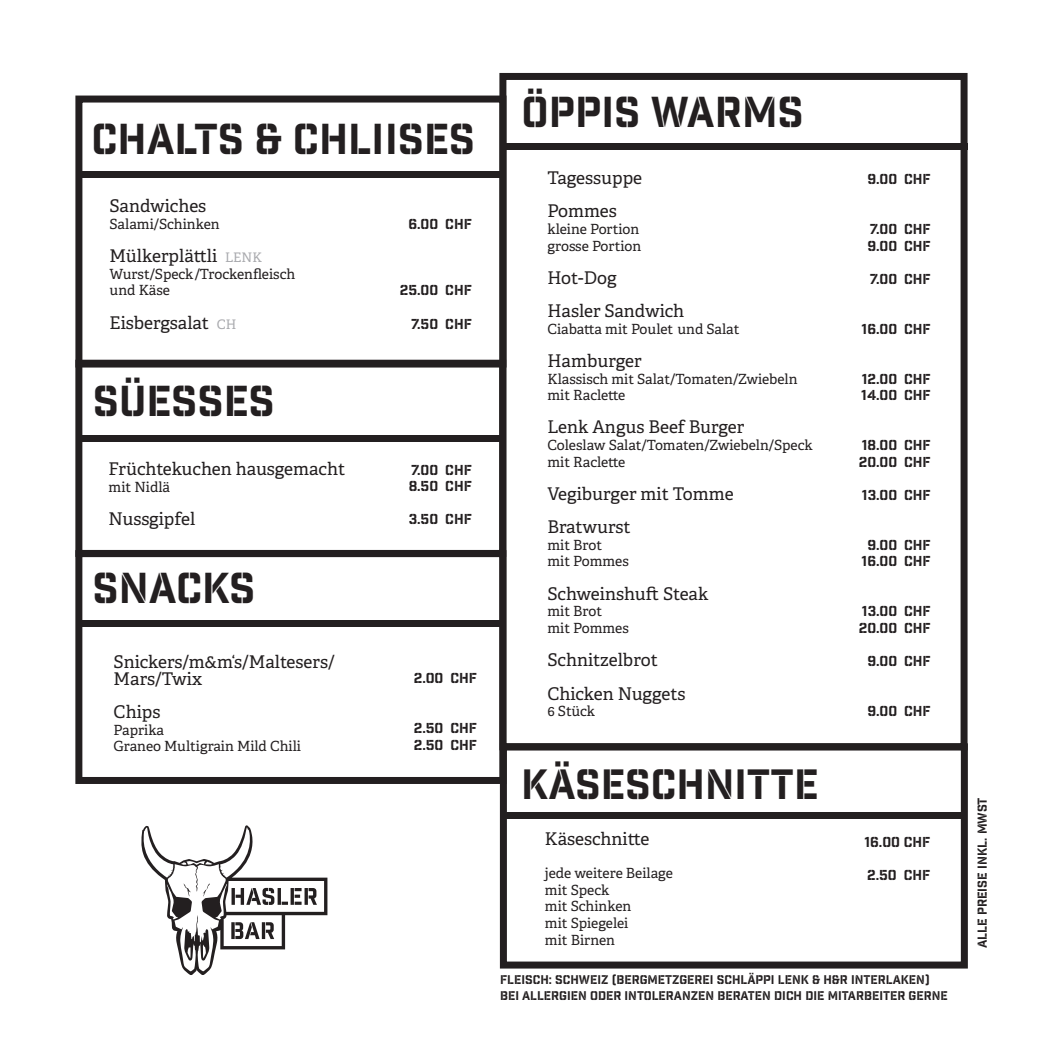
<style>
.page{position:relative;width:1042px;height:1042px;background:#fff}
.page>*{position:absolute;margin:0;border:0;box-sizing:border-box;transform-origin:0 0}
.Titel{font:42px "Industry Inc Stencil";color:#231f20}
.Titel-2{font:41.12px "Industry Inc Stencil";color:#231f20}
.Nahrungsmittel{font:17.5px/16.6px "Adelle PE";color:#231f20}
.Inhalt{font:17.5px "Adelle PE";color:#231f20}
.Inhalt-2{font:14px "Adelle PE";color:#231f20}
.Preis{font:14px/16.6px "Industry Inc Stencil";color:#231f20}
.Nahrungsmittel-2{font:14px "Adelle PE";color:#231f20}
.Preis-2{font:12.6px "Industry Inc Stencil";color:#231f20}
.Preis-3{font:12.25px "Industry Inc Stencil";color:#231f20}
.s1{font-size:13.12px;color:#a8a9ad}
</style>
<div class="page">
<div style="left:75px;top:550px;width:431px;height:234px;border:7px solid #231f20"></div>
<div style="left:75px;top:360px;width:431px;height:197px;border:7px solid #231f20"></div>
<div style="left:500px;top:743px;width:468px;height:225px;border:7px solid #231f20"></div>
<div style="left:499px;top:73px;width:468px;height:677px;border:7px solid #231f20"></div>
<div style="left:75px;top:96px;width:431px;height:271px;border:7px solid #231f20"></div>
<div style="left:501px;top:143px;width:466px;height:7px;background:#231f20"></div>
<div style="left:77px;top:172px;width:424px;height:6px;background:#231f20"></div>
<div style="left:77px;top:435px;width:427px;height:7px;background:#231f20"></div>
<div style="left:506px;top:812px;width:457px;height:7px;background:#231f20"></div>
<div style="left:77px;top:620px;width:427px;height:7px;background:#231f20"></div>
<svg style="left:141px;top:825px;width:186px;height:150px"></svg>
<p class="Titel" style="left:91px;top:114px;width:385px">CHALTS &amp; CHLIISES</p>
<p class="Nahrungsmittel" style="left:110px;top:197px;width:98px">Sandwiches</p>
<p class="Inhalt-2" style="left:110px;top:214px;width:111px">Salami/Schinken</p>
<p class="Nahrungsmittel" style="left:110px;top:247px;width:154px">Mülkerplättli <span class="s1">LENK</span></p>
<p class="Inhalt-2" style="left:110px;top:263px;width:187px">Wurst/Speck/Trockenfleisch</p>
<p class="Inhalt-2" style="left:110px;top:280px;width:62px">und Käse</p>
<p class="Nahrungsmittel" style="left:110px;top:313px;width:128px">Eisbergsalat <span class="s1">CH</span></p>
<p class="Titel" style="left:93px;top:376px;width:183px">SÜESSES</p>
<p class="Nahrungsmittel" style="left:109px;top:460px;width:238px">Früchtekuchen hausgemacht</p>
<p class="Inhalt-2" style="left:109px;top:476px;width:63px">mit Nidlä</p>
<p class="Nahrungsmittel" style="left:109px;top:510px;width:88px">Nussgipfel</p>
<p class="Titel" style="left:93px;top:563px;width:165px">SNACKS</p>
<p class="Nahrungsmittel" style="left:114px;top:653px;width:222px">Snickers/m&amp;m‘s/Maltesers/<br>Mars/Twix</p>
<p class="Nahrungsmittel" style="left:114px;top:702px;width:48px">Chips</p>
<p class="Inhalt-2" style="left:114px;top:719px;width:52px">Paprika</p>
<p class="Inhalt-2" style="left:114px;top:736px;width:189px">Graneo Multigrain Mild Chili</p>
<p class="Preis" style="left:408px;top:216px;width:65px">6.00 CHF</p>
<p class="Preis" style="left:400px;top:283px;width:73px">25.00 CHF</p>
<p class="Preis" style="left:411px;top:316px;width:62px">7.50 CHF</p>
<p class="Preis" style="left:411px;top:462px;width:62px">7.00 CHF</p>
<p class="Preis" style="left:409px;top:478px;width:65px">8.50 CHF</p>
<p class="Preis" style="left:409px;top:512px;width:65px">3.50 CHF</p>
<p class="Preis" style="left:414px;top:670px;width:65px">2.00 CHF</p>
<p class="Preis" style="left:414px;top:720px;width:65px">2.50 CHF</p>
<p class="Preis" style="left:414px;top:737px;width:65px">2.50 CHF</p>
<p class="Titel" style="left:521px;top:87px;width:284px">ÖPPIS WARMS</p>
<p class="Nahrungsmittel" style="left:547px;top:169px;width:96px">Tagessuppe</p>
<p class="Nahrungsmittel" style="left:547px;top:202px;width:71px">Pommes</p>
<p class="Inhalt-2" style="left:547px;top:219px;width:93px">kleine Portion</p>
<p class="Inhalt-2" style="left:547px;top:235px;width:95px">grosse Portion</p>
<p class="Nahrungsmittel" style="left:547px;top:268px;width:71px">Hot-Dog</p>
<p class="Nahrungsmittel" style="left:547px;top:302px;width:138px">Hasler Sandwich</p>
<p class="Nahrungsmittel-2" style="left:547px;top:318px;width:193px">Ciabatta mit Poulet und Salat</p>
<p class="Nahrungsmittel" style="left:547px;top:352px;width:96px">Hamburger</p>
<p class="Inhalt-2" style="left:547px;top:368px;width:252px">Klassisch mit Salat/Tomaten/Zwiebeln</p>
<p class="Inhalt-2" style="left:547px;top:385px;width:79px">mit Raclette</p>
<p class="Inhalt" style="left:547px;top:414px;width:198px">Lenk Angus Beef Burger</p>
<p class="Inhalt-2" style="left:547px;top:435px;width:267px">Coleslaw Salat/Tomaten/Zwiebeln/Speck</p>
<p class="Inhalt-2" style="left:547px;top:451px;width:79px">mit Raclette</p>
<p class="Nahrungsmittel" style="left:547px;top:485px;width:188px">Vegiburger mit Tomme</p>
<p class="Nahrungsmittel" style="left:547px;top:518px;width:85px">Bratwurst</p>
<p class="Inhalt-2" style="left:547px;top:535px;width:56px">mit Brot</p>
<p class="Inhalt-2" style="left:547px;top:551px;width:83px">mit Pommes</p>
<p class="Nahrungsmittel" style="left:547px;top:584px;width:162px">Schweinshuft Steak</p>
<p class="Inhalt-2" style="left:547px;top:601px;width:56px">mit Brot</p>
<p class="Inhalt-2" style="left:547px;top:618px;width:83px">mit Pommes</p>
<p class="Nahrungsmittel" style="left:547px;top:651px;width:112px">Schnitzelbrot</p>
<p class="Nahrungsmittel" style="left:547px;top:684px;width:139px">Chicken Nuggets</p>
<p class="Inhalt-2" style="left:547px;top:701px;width:49px">6 Stück</p>
<p class="Titel-2" style="left:521px;top:760px;width:299px">KÄSESCHNITTE</p>
<p class="Nahrungsmittel" style="left:545px;top:829px;width:106px">Käseschnitte</p>
<p class="Inhalt-2" style="left:545px;top:863px;width:130px">jede weitere Beilage</p>
<p class="Inhalt-2" style="left:545px;top:879px;width:66px">mit Speck</p>
<p class="Inhalt-2" style="left:545px;top:896px;width:88px">mit Schinken</p>
<p class="Inhalt-2" style="left:545px;top:913px;width:85px">mit Spiegelei</p>
<p class="Inhalt-2" style="left:545px;top:929px;width:72px">mit Birnen</p>
<p class="Preis" style="left:867px;top:171px;width:65px">9.00 CHF</p>
<p class="Preis" style="left:870px;top:221px;width:62px">7.00 CHF</p>
<p class="Preis" style="left:867px;top:238px;width:65px">9.00 CHF</p>
<p class="Preis" style="left:870px;top:271px;width:62px">7.00 CHF</p>
<p class="Preis" style="left:861px;top:321px;width:71px">16.00 CHF</p>
<p class="Preis" style="left:861px;top:371px;width:71px">12.00 CHF<br>14.00 CHF</p>
<p class="Preis" style="left:859px;top:437px;width:73px">18.00 CHF<br>20.00 CHF</p>
<p class="Preis" style="left:862px;top:487px;width:70px">13.00 CHF</p>
<p class="Preis" style="left:867px;top:537px;width:65px">9.00 CHF</p>
<p class="Preis" style="left:861px;top:554px;width:71px">16.00 CHF</p>
<p class="Preis" style="left:862px;top:604px;width:70px">13.00 CHF</p>
<p class="Preis" style="left:859px;top:620px;width:73px">20.00 CHF</p>
<p class="Preis" style="left:867px;top:653px;width:65px">9.00 CHF</p>
<p class="Preis" style="left:867px;top:703px;width:65px">9.00 CHF</p>
<p class="Preis" style="left:864px;top:834px;width:67px">16.00 CHF</p>
<p class="Preis" style="left:867px;top:867px;width:65px">2.50 CHF</p>
<p class="Preis-3" style="left:500px;top:972px;width:431px">FLEISCH: SCHWEIZ (BERGMETZGEREI SCHLÄPPI LENK &amp; H&amp;R INTERLAKEN)</p>
<p class="Preis-3" style="left:500px;top:988px;width:449px">BEI ALLERGIEN ODER INTOLERANZEN BERATEN DICH DIE MITARBEITER GERNE</p>
<p class="Preis-2" style="left:975px;top:948px;width:152px;rotate:-90deg">ALLE PREISE INKL. MWST</p>
</div>
